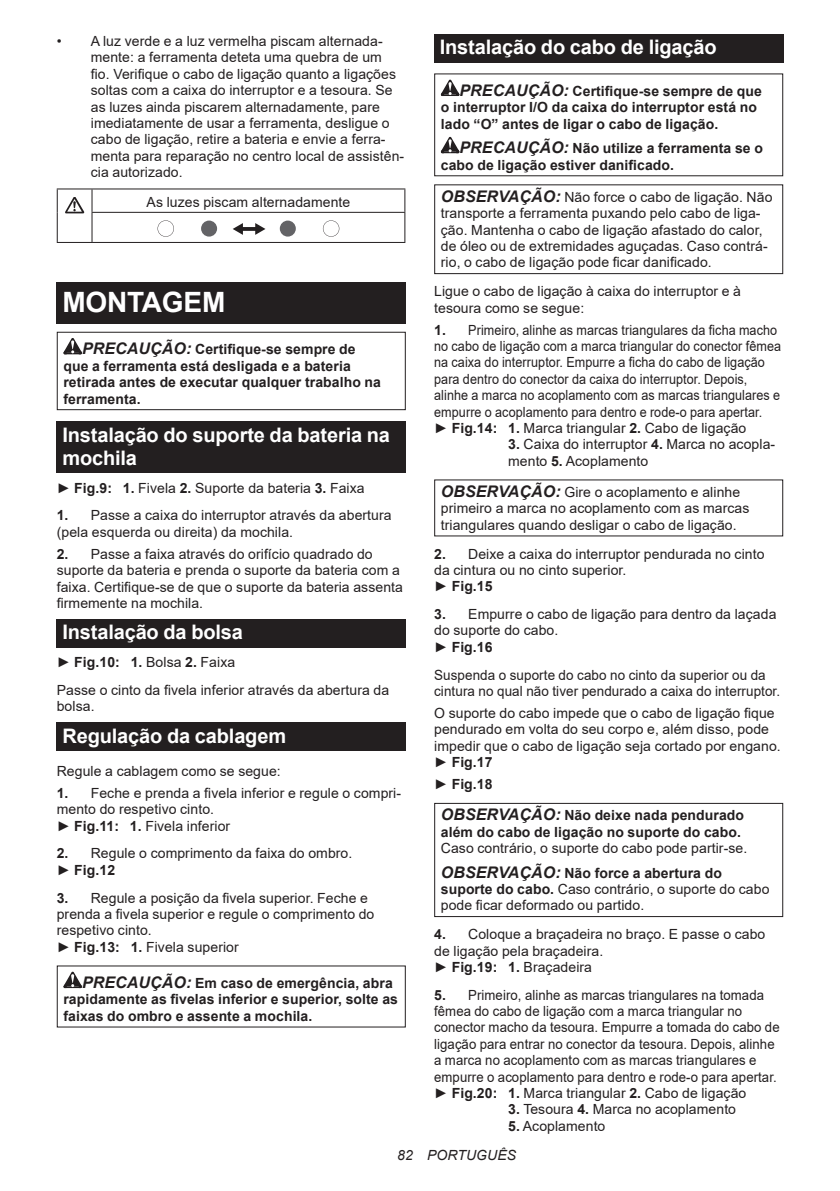
<style>
.page{position:relative;width:840px;height:1191px;background:#fff}
.page>*{position:absolute;margin:0;border:0;box-sizing:border-box;transform-origin:0 0}
.t1{font:700 28px "Arial";letter-spacing:-.01em;color:#fff}
.t2{font:700 20px/23.4px "Arial";letter-spacing:-.01em;color:#fff}
.t3{font:14px/16.4px "Arial";letter-spacing:.005em;color:#231f20}
.t4{font:700 14px/16.4px "Arial";letter-spacing:.005em;color:#231f20}
.t5{font:14px/16.4px "Arial";letter-spacing:.005em;color:#231f20;scale:.9 1}
.t6{font:14px/16.4px "Arial";letter-spacing:.005em;color:#231f20;scale:.94 1}
.t7{font:14px/16.4px "Arial";letter-spacing:.005em;color:#231f20;scale:.96 1}
.t8{font:italic 14px "Arial";letter-spacing:.005em;color:#231f20}
.s1{font-style:italic;font-size:16px}
.s2{font-weight:700}
.s3{font-weight:700;font-style:italic;font-size:16px}
.s4{font-weight:400}
</style>
<div class="page">
<hr style="left:57px;top:188px;width:35px;height:1px;background:#231f20">
<svg style="left:57px;top:189px;width:1px;height:23px"></svg>
<hr style="left:92px;top:188px;width:313px;height:1px;background:#231f20">
<hr style="left:57px;top:212px;width:1px;height:30px;background:#231f20">
<hr style="left:91px;top:212px;width:314px;height:1px;background:#231f20">
<svg style="left:91px;top:189px;width:1px;height:53px"></svg>
<svg style="left:404px;top:189px;width:1px;height:53px"></svg>
<hr style="left:57px;top:242px;width:35px;height:1px;background:#231f20">
<hr style="left:92px;top:242px;width:313px;height:1px;background:#231f20">
<svg style="left:65px;top:197px;width:19px;height:16px"></svg>
<div style="left:201px;top:221px;width:16px;height:16px;background:#636366;border-radius:50%"></div>
<svg style="left:157px;top:220px;width:17px;height:17px"></svg>
<div style="left:279px;top:221px;width:16px;height:16px;background:#636366;border-radius:50%"></div>
<svg style="left:323px;top:220px;width:16px;height:17px"></svg>
<svg style="left:233px;top:223px;width:32px;height:12px"></svg>
<div style="left:57px;top:283px;width:348px;height:41px;background:#231f20"></div>
<svg style="left:63px;top:338px;width:19px;height:16px"></svg>
<div style="left:57px;top:332px;width:348px;height:78px;border:1px solid #231f20"></div>
<div style="left:57px;top:421px;width:348px;height:52px;background:#231f20"></div>
<div style="left:57px;top:619px;width:348px;height:29px;background:#231f20"></div>
<div style="left:57px;top:722px;width:348px;height:29px;background:#231f20"></div>
<svg style="left:63px;top:971px;width:19px;height:17px"></svg>
<div style="left:434px;top:34px;width:348px;height:29px;background:#231f20"></div>
<svg style="left:440px;top:80px;width:19px;height:16px"></svg>
<svg style="left:440px;top:137px;width:19px;height:16px"></svg>
<div style="left:434px;top:184px;width:348px;height:90px;border:1px solid #231f20"></div>
<div style="left:434px;top:803px;width:348px;height:114px;border:1px solid #231f20"></div>
<p class="t3" style="left:91px;top:33px;width:315px;text-indent:-34px">• A luz verde e a luz vermelha piscam alternada&shy;mente: a ferramenta deteta uma quebra de um fio. Verifique o cabo de ligação quanto a ligações soltas com a caixa do interruptor e a tesoura. Se as luzes ainda piscarem alternadamente, pare imediatamente de usar a ferramenta, desligue o cabo de ligação, retire a bateria e envie a ferra&shy;menta para reparação no centro local de assistên&shy;cia autorizado.</p>
<p class="t3" style="left:146px;top:193px;width:205px">As luzes piscam alternadamente</p>
<h1 class="t1" style="left:62px;top:283px;width:164px">MONTAGEM</h1>
<p class="t4" style="left:63px;top:341px;width:319px;text-indent:19px"><span class="s1">PRECAUÇÃO:</span> Certifique-se sempre de que a ferramenta está desligada e a bateria retirada antes de executar qualquer trabalho na ferramenta.</p>
<h2 class="t2" style="left:62px;top:423px;width:329px">Instalação do suporte da bateria na mochila</h2>
<p class="t3" style="left:57px;top:479px;width:309px">► <span class="s2">Fig.9: 1.</span> Fivela <span class="s2">2.</span> Suporte da bateria <span class="s2">3.</span> Faixa</p>
<p class="t3" style="left:57px;top:507px;width:336px"><span class="s2">1.</span> Passe a caixa do interruptor através da abertura (pela esquerda ou direita) da mochila.</p>
<p class="t3" style="left:57px;top:545px;width:347px"><span class="s2">2.</span> Passe a faixa através do orifício quadrado do suporte da bateria e prenda o suporte da bateria com a faixa. Certifique-se de que o suporte da bateria assenta firmemente na mochila.</p>
<h2 class="t2" style="left:62px;top:621px;width:182px">Instalação da bolsa</h2>
<p class="t3" style="left:57px;top:648px;width:334px;line-height:27.8px">► <span class="s2">Fig.10: 1.</span> Bolsa <span class="s2">2.</span> Faixa<br>Passe o cinto da fivela inferior através da abertura da</p>
<p class="t3" style="left:57px;top:698px;width:39px">bolsa.</p>
<h2 class="t2" style="left:62px;top:724px;width:225px">Regulação da cablagem</h2>
<p class="t3" style="left:57px;top:762px;width:225px">Regule a cablagem como se segue:</p>
<p class="t3" style="left:57px;top:784px;width:346px"><span class="s2">1.</span> Feche e prenda a fivela inferior e regule o compri&shy;mento do respetivo cinto.<br>► <span class="s2">Fig.11: 1.</span> Fivela inferior</p>
<p class="t3" style="left:57px;top:845px;width:297px"><span class="s2">2.</span> Regule o comprimento da faixa do ombro. ► <span class="s2">Fig.12</span></p>
<p class="t3" style="left:57px;top:889px;width:319px"><span class="s2">3.</span> Regule a posição da fivela superior. Feche e prenda a fivela superior e regule o comprimento do respetivo cinto.<br>► <span class="s2">Fig.13: 1.</span> Fivela superior</p>
<p class="t4" style="left:63px;top:975px;width:336px;text-indent:19px"><span class="s1">PRECAUÇÃO:</span> Em caso de emergência, abra rapidamente as fivelas inferior e superior, solte as faixas do ombro e assente a mochila.</p>
<h2 class="t2" style="left:439px;top:36px;width:278px">Instalação do cabo de ligação</h2>
<p class="t4" style="left:440px;top:83px;width:322px;text-indent:19px"><span class="s1">PRECAUÇÃO:</span> Certifique-se sempre de que o interruptor I/O da caixa do interruptor está no lado “O” antes de ligar o cabo de ligação.</p>
<p class="t4" style="left:440px;top:140px;width:323px;text-indent:19px"><span class="s1">PRECAUÇÃO:</span> Não utilize a ferramenta se o cabo de ligação estiver danificado.</p>
<p class="t3" style="left:440px;top:189px;width:333px"><span class="s3">OBSERVAÇÃO:</span> Não force o cabo de ligação. Não transporte a ferramenta puxando pelo cabo de liga&shy;ção. Mantenha o cabo de ligação afastado do calor, de óleo ou de extremidades aguçadas. Caso contrá&shy;rio, o cabo de ligação pode ficar danificado.</p>
<p class="t3" style="left:434px;top:283px;width:308px">Ligue o cabo de ligação à caixa do interruptor e à tesoura como se segue:</p>
<p class="t5" style="left:434px;top:321px;width:387px"><span class="s2">1.</span> Primeiro, alinhe as marcas triangulares da ficha macho no cabo de ligação com a marca triangular do conector fêmea na caixa do interruptor. Empurre a ficha do cabo de ligação para dentro do conector da caixa do interruptor. Depois, alinhe a marca no acoplamento com as marcas triangulares e empurre o acoplamento para dentro e rode-o para apertar.<br>► <span class="s2">Fig.14: 1.</span> Marca triangular <span class="s2">2.</span> Cabo de ligação</p>
<p class="t3" style="left:508px;top:436px;width:268px"><span class="s2">3.</span> Caixa do interruptor <span class="s2">4.</span> Marca no acopla&shy;mento <span class="s2">5.</span> Acoplamento</p>
<p class="t3" style="left:440px;top:484px;width:310px"><span class="s3">OBSERVAÇÃO:</span> Gire o acoplamento e alinhe primeiro a marca no acoplamento com as marcas triangulares quando desligar o cabo de ligação.</p>
<p class="t3" style="left:434px;top:545px;width:332px"><span class="s2">2.</span> Deixe a caixa do interruptor pendurada no cinto da cintura ou no cinto superior.<br>► <span class="s2">Fig.15</span></p>
<p class="t3" style="left:434px;top:606px;width:343px"><span class="s2">3.</span> Empurre o cabo de ligação para dentro da laçada do suporte do cabo.<br>► <span class="s2">Fig.16</span></p>
<p class="t7" style="left:434px;top:666px;width:362px">Suspenda o suporte do cabo no cinto da superior ou da cintura no qual não tiver pendurado a caixa do interruptor.</p>
<p class="t3" style="left:434px;top:704px;width:348px">O suporte do cabo impede que o cabo de ligação fique pendurado em volta do seu corpo e, além disso, pode impedir que o cabo de ligação seja cortado por engano. ► <span class="s2">Fig.17</span></p>
<p class="t4" style="left:434px;top:776px;width:60px"><span class="s4">►</span> Fig.18</p>
<p class="t4" style="left:440px;top:807px;width:304px"><span class="s1">OBSERVAÇÃO:</span> Não deixe nada pendurado além do cabo de ligação no suporte do cabo.</p>
<p class="t3" style="left:440px;top:836px;width:308px;line-height:24.4px">Caso contrário, o suporte do cabo pode partir-se.<br><span class="s3">OBSERVAÇÃO:</span> <span class="s2">Não force a abertura do</span></p>
<p class="t3" style="left:440px;top:880px;width:330px"><span class="s2">suporte do cabo.</span> Caso contrário, o suporte do cabo pode ficar deformado ou partido.</p>
<p class="t3" style="left:434px;top:926px;width:332px"><span class="s2">4.</span> Coloque a braçadeira no braço. E passe o cabo de ligação pela braçadeira.<br>► <span class="s2">Fig.19: 1.</span> Braçadeira</p>
<p class="t6" style="left:434px;top:986px;width:369px"><span class="s2">5.</span> Primeiro, alinhe as marcas triangulares na tomada fêmea do cabo de ligação com a marca triangular no conector macho da tesoura. Empurre a tomada do cabo de ligação para entrar no conector da tesoura. Depois, alinhe a marca no acoplamento com as marcas triangulares e empurre o acoplamento para dentro e rode-o para apertar. ► <span class="s2">Fig.20: 1.</span> Marca triangular <span class="s2">2.</span> Cabo de ligação</p>
<p class="t3" style="left:508px;top:1101px;width:229px"><span class="s2">3.</span> Tesoura <span class="s2">4.</span> Marca no acoplamento</p>
<p class="t3" style="left:508px;top:1117px;width:99px"><span class="s2">5.</span> Acoplamento</p>
<p class="t8" style="left:397px;top:1146px;width:120px">82 PORTUGUÊS</p>
</div>
